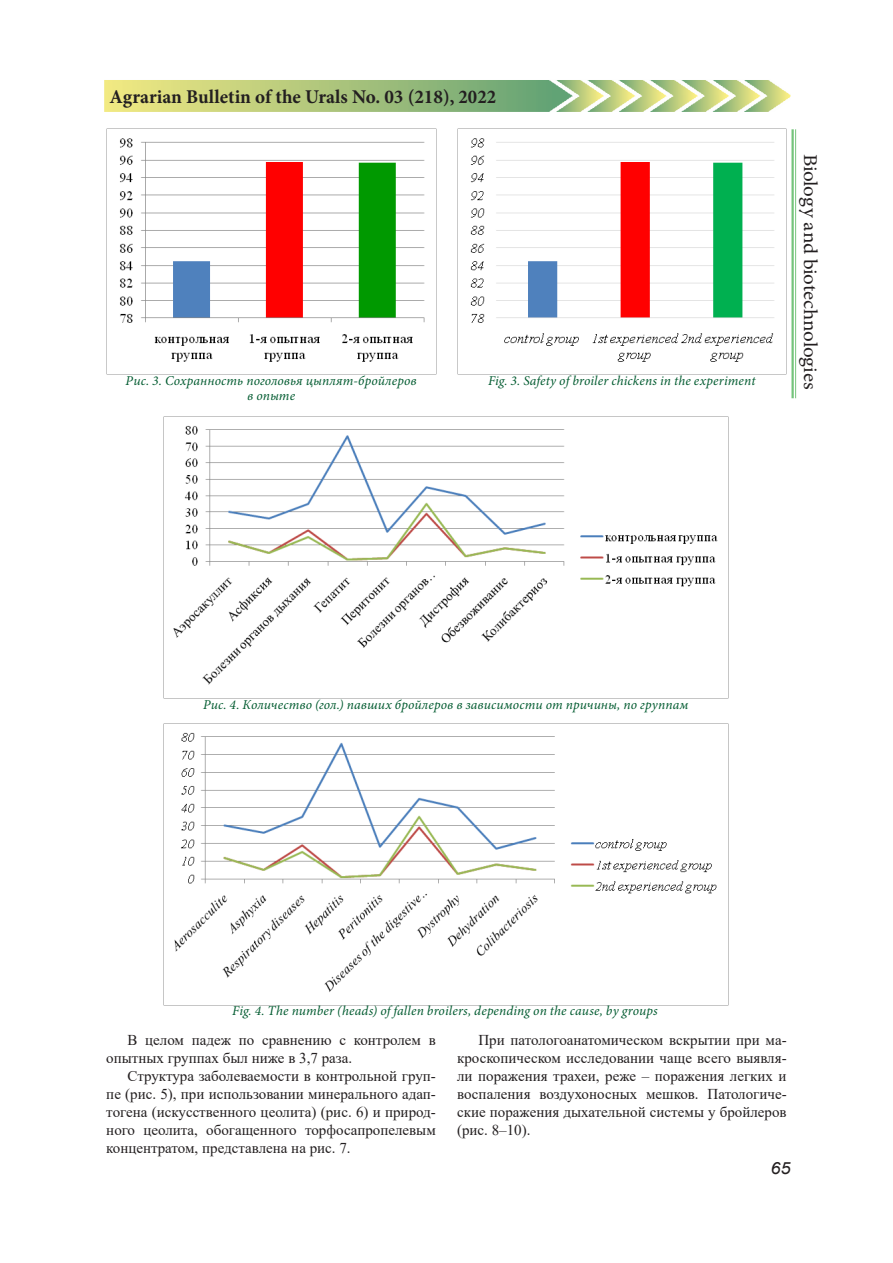
<style>
.page{position:relative;width:893px;height:1263px;background:#fff}
.page>*{position:absolute;margin:0;border:0;box-sizing:border-box;transform-origin:0 0}
.t1{font:700 19.5px "Minion Pro";color:#231f20}
.t2{font:19.5px "Minion Pro";letter-spacing:-.01em;color:#231f20;scale:1.08 1}
.t3{font:italic 16.8px "Arial";color:#231f20;scale:1.08 1}
.t4{font:15px/18px "Times New Roman";color:#231f20;text-align:justify}
.t5{font:italic 13.5px/15px "Minion Pro";letter-spacing:.01em;color:#025b30;text-align:center}
</style>
<div class="page">
<hr style="left:791px;top:129px;width:3px;height:269px;background:#40ae49">
<hr style="left:795px;top:129px;width:1px;height:269px;background:#40ae49">
<img style="left:104px;top:80px;width:686px;height:32px">
<img style="left:164px;top:416px;width:564px;height:283px">
<img style="left:164px;top:723px;width:564px;height:269px">
<img style="left:107px;top:128px;width:329px;height:247px">
<img style="left:458px;top:128px;width:329px;height:247px">
<h1 class="t1" style="left:110px;top:83px;width:388px">Agrarian Bulletin of the Urals No. 03 (218), 2022</h1>
<p class="t5" style="left:126px;top:373px;width:292px">Рис. 3. Сохранность поголовья цыплят-бройлеров в опыте</p>
<p class="t5" style="left:488px;top:373px;width:269px">Fig. 3. Safety of broiler chickens in the experiment</p>
<h1 class="t2" style="left:823px;top:154px;width:220px;rotate:90deg">Biology and biotechnologies</h1>
<p class="t5" style="left:203px;top:697px;width:487px">Рис. 4. Количество (гол.) павших бройлеров в зависимости от причины, по группам</p>
<p class="t5" style="left:232px;top:1003px;width:427px">Fig. 4. The number (heads) of fallen broilers, depending on the cause, by groups</p>
<p class="t4" style="left:106px;top:1030px;width:331px;text-indent:21px">В целом падеж по сравнению с контролем в опытных группах был ниже в 3,7 раза.</p>
<p class="t4" style="left:106px;top:1066px;width:331px;text-indent:21px">Структура заболеваемости в контрольной груп&shy;пе (рис. 5), при использовании минерального адап&shy;тогена (искусственного цеолита) (рис. 6) и природ&shy;ного цеолита, обогащенного торфосапропелевым концентратом, представлена на рис. 7.</p>
<p class="t4" style="left:457px;top:1030px;width:331px;text-indent:21px">При патологоанатомическом вскрытии при ма&shy;кроскопическом исследовании чаще всего выявля&shy;ли поражения трахеи, реже – поражения легких и воспаления воздухоносных мешков. Патологиче&shy;ские поражения дыхательной системы у бройлеров (рис. 8–10).</p>
<p class="t3" style="left:770px;top:1157px;width:20px">65</p>
</div>
